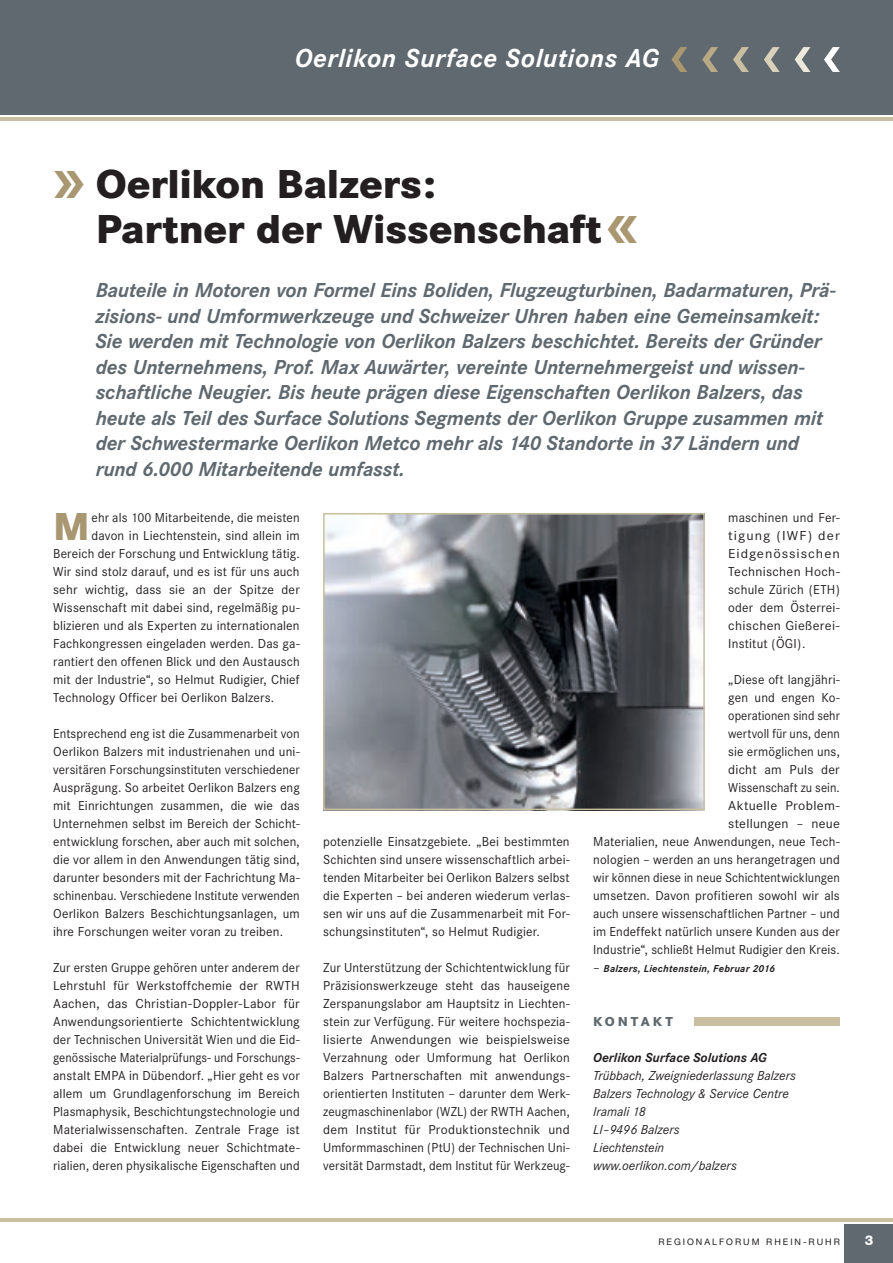
<style>
.page{position:relative;width:893px;height:1263px;background:#fff}
.page>*{position:absolute;margin:0;border:0;box-sizing:border-box;transform-origin:0 0}
.t1{font:800 42px/45px "Corporate S";letter-spacing:-.005em;color:#231f20}
.t2{font:800 40.5px "Corporate S";color:#a89770}
.t3{font:italic 700 27px "Corporate S";letter-spacing:.015em;color:#fff}
.t4{font:italic 700 21px/25.5px "Corporate S";letter-spacing:-.01em;color:#5f696f}
.t5{font:13.5px/18px "Corporate S";letter-spacing:.01em;color:#231f20;text-align:justify}
.t6{font:italic 13.5px/18px "Corporate S";color:#231f20}
.t7{font:italic 700 13.5px "Corporate S";color:#231f20}
.t8{font:800 13.5px "Corporate S";letter-spacing:.215em;color:#5f696f}
.t9{font:800 13.5px "Helvetica Neue";color:#fff}
.t10{font:italic 700 10.5px "Corporate S";letter-spacing:.025em;color:#231f20}
.t11{font:9px "Helvetica Neue";letter-spacing:.22em;color:#231f20}
.s1{color:#a89770}
.s2{font-weight:400;font-style:normal;font-size:13.5px}
</style>
<div class="page">
<div style="left:845px;top:1224px;width:48px;height:39px;background:#5f696f"></div>
<div style="left:0;top:0;width:893px;height:115px;background:#5f696f"></div>
<svg style="left:671px;top:47px;width:16px;height:25px"></svg>
<svg style="left:702px;top:47px;width:16px;height:25px"></svg>
<svg style="left:733px;top:47px;width:16px;height:25px"></svg>
<svg style="left:764px;top:47px;width:16px;height:25px"></svg>
<svg style="left:795px;top:47px;width:15px;height:25px"></svg>
<svg style="left:824px;top:47px;width:16px;height:25px"></svg>
<hr style="left:0;top:1218px;width:893px;height:3px;background:#cabea1">
<hr style="left:0;top:118px;width:893px;height:3px;background:#cabea1">
<img style="left:326px;top:516px;width:376px;height:291px">
<div style="left:323px;top:513px;width:382px;height:297px;border:2px solid #cabea1"></div>
<div style="left:694px;top:1017px;width:146px;height:9px;background:#cabea1"></div>
<h3 class="t3" style="left:295px;top:43px;width:366px">Oerlikon Surface Solutions AG</h3>
<h1 class="t1" style="left:96px;top:162px;width:544px;text-indent:-43px"><span class="s1">❯❯</span> Oerlikon Balzers:<br>Partner der Wissenschaft<span class="s1">❮❮</span></h1>
<p class="t4" style="left:96px;top:277px;width:742px">Bauteile in Motoren von Formel Eins Boliden, Flugzeugturbinen, Badarmaturen, Prä&shy;zisions- und Umformwerkzeuge und Schweizer Uhren haben eine Gemeinsamkeit:<br>Sie werden mit Technologie von Oerlikon Balzers beschichtet. Bereits der Gründer des Unternehmens, Prof. Max Auwärter, vereinte Unternehmergeist und wissen&shy;schaftliche Neugier. Bis heute prägen diese Eigenschaften Oerlikon Balzers, das heute als Teil des Surface Solutions Segments der Oerlikon Gruppe zusammen mit der Schwestermarke Oerlikon Metco mehr als 140 Standorte in 37 Ländern und rund 6.000 Mitarbeitende umfasst.</p>
<h2 class="t2" style="left:53px;top:503px;width:38px">M</h2>
<p class="t5" style="left:92px;top:509px;width:210px">ehr als 100 Mitarbeitende, die meisten</p>
<p class="t5" style="left:92px;top:527px;width:210px">davon in Liechtenstein, sind allein im</p>
<p class="t5" style="left:53px;top:545px;width:248px">Bereich der Forschung und Entwicklung tätig.</p>
<p class="t5" style="left:53px;top:563px;width:248px">Wir sind stolz darauf, und es ist für uns auch</p>
<p class="t5" style="left:53px;top:581px;width:248px">sehr wichtig, dass sie an der Spitze der</p>
<p class="t5" style="left:53px;top:599px;width:248px">Wissenschaft mit dabei sind, regelmäßig pu-</p>
<p class="t5" style="left:53px;top:617px;width:248px">blizieren und als Experten zu internationalen</p>
<p class="t5" style="left:53px;top:635px;width:248px">Fachkongressen eingeladen werden. Das ga-</p>
<p class="t5" style="left:53px;top:653px;width:248px">rantiert den offenen Blick und den Austausch</p>
<p class="t5" style="left:53px;top:671px;width:248px">mit der Industrie“, so Helmut Rudigier, Chief</p>
<p class="t5" style="left:53px;top:689px;width:223px">Technology Officer bei Oerlikon Balzers.</p>
<p class="t5" style="left:53px;top:725px;width:248px">Entsprechend eng ist die Zusammenarbeit von Oerlikon Balzers mit industrienahen und uni&shy;versitären Forschungsinstituten verschiedener Ausprägung. So arbeitet Oerlikon Balzers eng mit Einrichtungen zusammen, die wie das Unternehmen selbst im Bereich der Schicht&shy;entwicklung forschen, aber auch mit solchen, die vor allem in den Anwendungen tätig sind, darunter besonders mit der Fachrichtung Ma&shy;schinenbau. Verschiedene Institute verwenden Oerlikon Balzers Beschichtungsanlagen, um ihre Forschungen weiter voran zu treiben.</p>
<p class="t5" style="left:53px;top:959px;width:248px">Zur ersten Gruppe gehören unter anderem der Lehrstuhl für Werkstoffchemie der RWTH Aachen, das Christian-Doppler-Labor für Anwendungsorientierte Schichtentwicklung der Technischen Universität Wien und die Eid&shy;genössische Materialprüfungs- und Forschungs&shy;anstalt EMPA in Dübendorf. „Hier geht es vor allem um Grundlagenforschung im Bereich Plasmaphysik, Beschichtungstechnologie und Materialwissenschaften. Zentrale Frage ist dabei die Entwicklung neuer Schichtmate&shy;rialien, deren physikalische Eigenschaften und</p>
<p class="t5" style="left:323px;top:833px;width:248px">potenzielle Einsatzgebiete. „Bei bestimmten Schichten sind unsere wissenschaftlich arbei&shy;tenden Mitarbeiter bei Oerlikon Balzers selbst die Experten – bei anderen wiederum verlas&shy;sen wir uns auf die Zusammenarbeit mit For&shy;schungsinstituten“, so Helmut Rudigier.</p>
<p class="t5" style="left:323px;top:959px;width:248px">Zur Unterstützung der Schichtentwicklung für Präzisionswerkzeuge steht das hauseigene Zerspanungslabor am Hauptsitz in Liechten&shy;stein zur Verfügung. Für weitere hochspezia&shy;lisierte Anwendungen wie beispielsweise Verzahnung oder Umformung hat Oerlikon Balzers Partnerschaften mit anwendungs&shy;orientierten Instituten – darunter dem Werk&shy;zeugmaschinenlabor (WZL) der RWTH Aachen, dem Institut für Produktionstechnik und Umformmaschinen (PtU) der Technischen Uni&shy;versität Darmstadt, dem Institut für Werkzeug-</p>
<p class="t5" style="left:728px;top:509px;width:113px">maschinen und Fer&shy;tigung (IWF) der Eidgenössischen Technischen Hoch&shy;schule Zürich (ETH) oder dem Österrei&shy;chischen Gießerei-Institut (ÖGI).</p>
<p class="t5" style="left:593px;top:671px;width:248px;text-align:right">„Diese oft langjähri-<br>gen und engen Ko-<br>operationen sind sehr<br>wertvoll für uns, denn<br>sie ermöglichen uns,<br>dicht am Puls der<br>Wissenschaft zu sein.<br>Aktuelle Problem-<br>stellungen – neue<br>Materialien, neue Anwendungen, neue Tech&shy;nologien – werden an uns herangetragen und wir können diese in neue Schichtentwicklungen umsetzen. Davon profitieren sowohl wir als auch unsere wissenschaftlichen Partner – und im Endeffekt natürlich unsere Kunden aus der<br>Industrie“, schließt Helmut Rudigier den Kreis.</p>
<p class="t10" style="left:593px;top:962px;width:183px"><span class="s2">–</span> Balzers, Liechtenstein, Februar 2016</p>
<p class="t8" style="left:593px;top:1013px;width:81px">KONTAKT</p>
<p class="t7" style="left:593px;top:1050px;width:175px">Oerlikon Surface Solutions AG</p>
<p class="t6" style="left:593px;top:1067px;width:204px">Trübbach, Zweigniederlassung Balzers<br>Balzers Technology &amp; Service Centre<br>Iramali 18<br>LI–9496 Balzers<br>Liechtenstein www.oerlikon.com/balzers</p>
<p class="t11" style="left:658px;top:1237px;width:183px">REGIONALFORUM RHEIN-RUHR</p>
<p class="t9" style="left:865px;top:1232px;width:10px">3</p>
</div>
